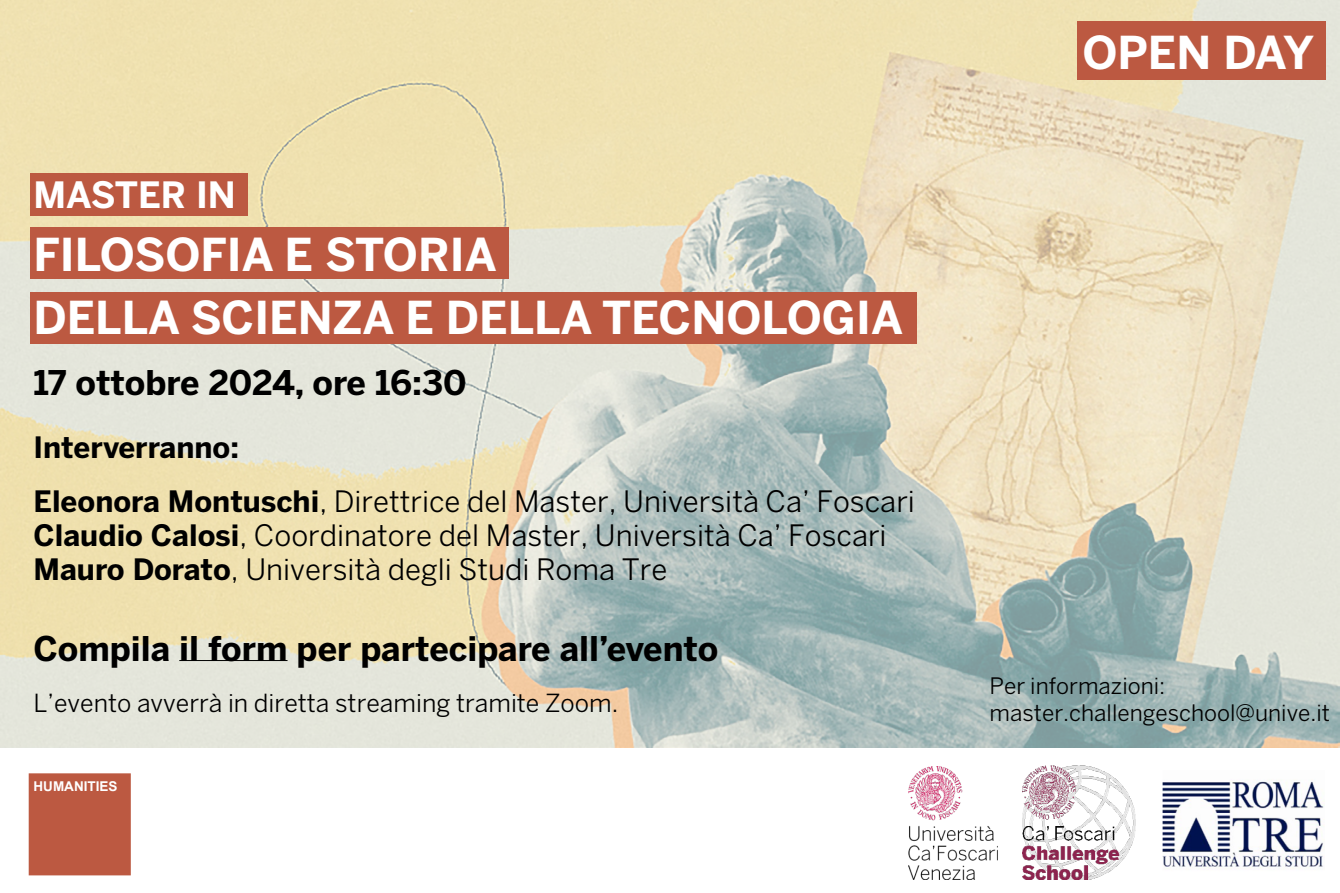
<style>
.page{position:relative;width:1340px;height:893px;background:#fff}
.page>*{position:absolute;margin:0;border:0;box-sizing:border-box;transform-origin:0 0}
.t1{font:700 45px/63px "Benton Sans";color:#fff}
.t2{font:700 36px "Benton Sans";color:#fff}
.t3{font:700 33.75px "Benton Sans";color:#000}
.t4{font:29.25px/54px "Benton Sans";color:#000}
.t5{font:24.75px "Benton Sans";color:#000}
.t6{font:22.5px/27px "Benton Sans";color:#000}
.t7{font:700 13.5px "Arial";color:#fff}
.s1{font-weight:700}
</style>
<div class="page">
<img style="left:1162px;top:780px;width:161px;height:89px">
<img style="left:0;top:0;width:1339px;height:748px">
<img style="left:1022px;top:766px;width:113px;height:113px">
<div style="left:1077px;top:22px;width:249px;height:58px;background:#bc5941"></div>
<div style="left:30px;top:292px;width:886px;height:51px;background:#bc5941"></div>
<div style="left:30px;top:173px;width:218px;height:42px;background:#bc5941"></div>
<img style="left:908px;top:766px;width:90px;height:113px">
<div style="left:29px;top:773px;width:102px;height:102px;background:#bc5941;border:2px solid #bc5941"></div>
<div style="left:30px;top:227px;width:478px;height:51px;background:#bc5941"></div>
<hr style="left:179px;top:660px;width:108px;height:1px;background:#000">
<p class="t2" style="left:33px;top:169px;width:204px">MASTER IN</p>
<h1 class="t1" style="left:33px;top:222px;width:871px">FILOSOFIA E STORIA<br>DELLA SCIENZA E DELLA TECNOLOGIA</h1>
<p class="t3" style="left:33px;top:358px;width:435px">17 ottobre 2024, ore 16:30</p>
<p class="t4" style="left:33px;top:420px;width:883px"><span class="s1">Interverranno:<br>Eleonora Montuschi</span>, Direttrice del Master, Università Ca’ Foscari</p>
<p class="t4" style="left:33px;top:518px;width:854px;line-height:33.8px"><span class="s1">Claudio Calosi</span>, Coordinatore del Master, Università Ca’ Foscari<br><span class="s1">Mauro Dorato</span>, Università degli Studi Roma Tre</p>
<p class="t3" style="left:33px;top:623px;width:686px">Compila il form per partecipare all’evento</p>
<p class="t5" style="left:33px;top:689px;width:586px">L’evento avverrà in diretta streaming tramite Zoom.</p>
<p class="t7" style="left:33px;top:777px;width:85px">HUMANITIES</p>
<h1 class="t1" style="left:1082px;top:19px;width:233px">OPEN DAY</h1>
<p class="t6" style="left:989px;top:672px;width:342px">Per informazioni: master.challengeschool@unive.it</p>
</div>
